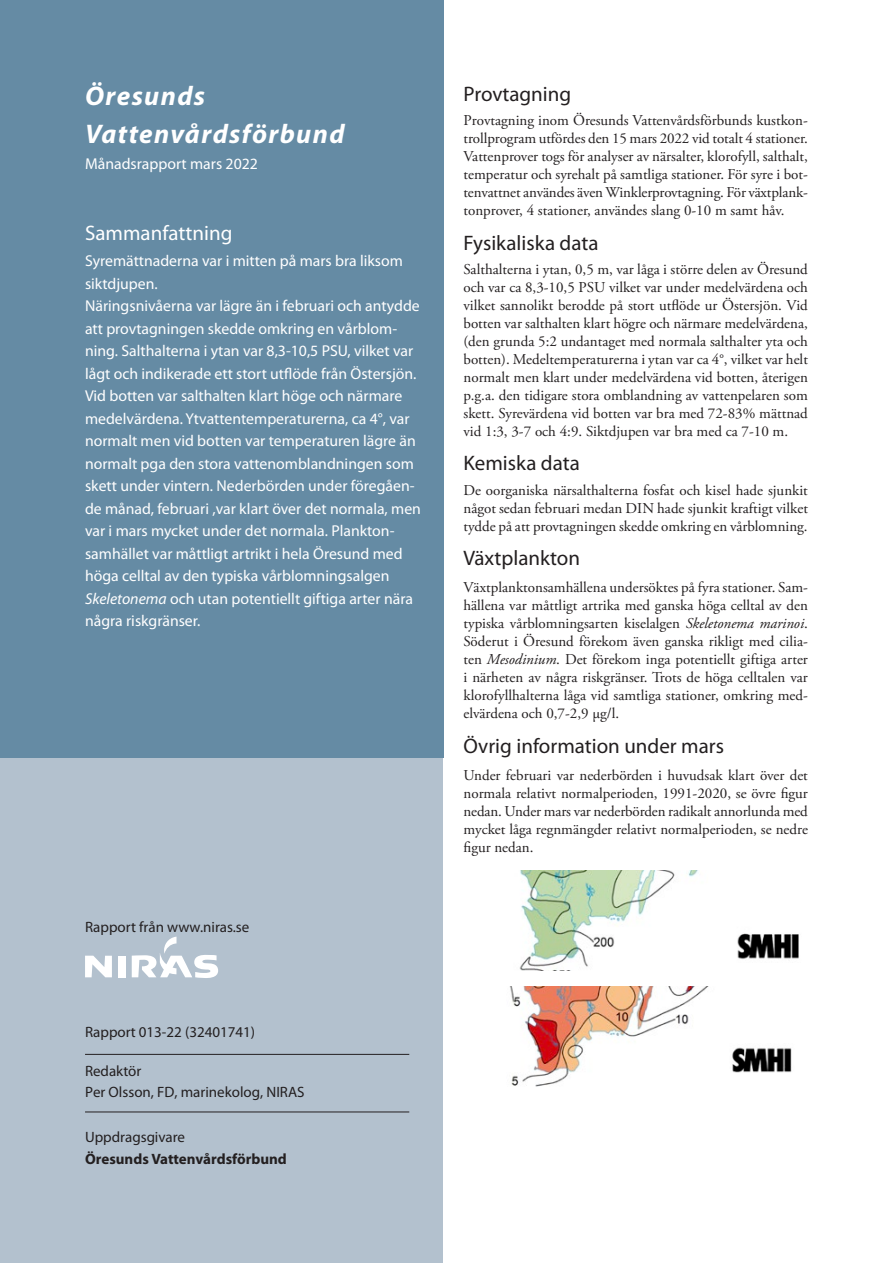
<style>
.page{position:relative;width:893px;height:1263px;background:#fff}
.page>*{position:absolute;margin:0;border:0;box-sizing:border-box;transform-origin:0 0}
.t1{font:italic 700 27px "Myriad Pro";letter-spacing:.05em;color:#fff}
.Mellanrubrik{font:21px "Myriad Pro";color:#231f20}
.Body_Text{font:21px "Myriad Pro";color:#231f20}
.t2{font:21px "Myriad Pro";color:#fff}
.t3{font:15.75px/22.5px "Myriad Pro";color:#fff}
.Body_Text-2{font:15px/18px "Adobe Garamond Pro";color:#231f20;text-align:justify}
.Body_Text-3{font:15px "Myriad Pro";color:#231f20}
.Mellanrubrik-2{font:700 15px "Myriad Pro";color:#231f20}
.s1{font-style:italic}
</style>
<div class="page">
<div style="left:0;top:538px;width:443px;height:725px;background:#b3c1ce"></div>
<div style="left:0;top:0;width:443px;height:757px;background:#658ba4"></div>
<hr style="left:85px;top:1054px;width:324px;height:1px;background:#231f20">
<hr style="left:85px;top:1112px;width:324px;height:1px;background:#231f20">
<img style="left:519px;top:871px;width:280px;height:99px">
<svg style="left:85px;top:956px;width:27px;height:21px"></svg>
<div style="left:118px;top:956px;width:7px;height:21px;background:#fff"></div>
<svg style="left:132px;top:936px;width:86px;height:42px"></svg>
<img style="left:509px;top:986px;width:283px;height:101px">
<p class="t1" style="left:85px;top:79px;width:121px">Öresunds</p>
<p class="t1" style="left:85px;top:116px;width:261px">Vattenvårdsförbund</p>
<p class="t3" style="left:85px;top:153px;width:174px">Månadsrapport mars 2022</p>
<p class="t2" style="left:85px;top:220px;width:149px">Sammanfattning</p>
<p class="t3" style="left:85px;top:249px;width:319px">Syremättnaderna var i mitten på mars bra liksom siktdjupen.</p>
<p class="t3" style="left:85px;top:294px;width:337px">Näringsnivåerna var lägre än i februari och antydde att provtagningen skedde omkring en vårblom&shy;ning. Salthalterna i ytan var 8,3-10,5 PSU, vilket var lågt och indikerade ett stort utflöde från Östersjön.<br>Vid botten var salthalten klart höge och närmare medelvärdena. Ytvattentemperaturerna, ca 4°, var normalt men vid botten var temperaturen lägre än normalt pga den stora vattenomblandningen som skett under vintern. Nederbörden under föregåen&shy;de månad, februari ,var klart över det normala, men var i mars mycket under det normala. Plankton&shy;samhället var måttligt artrikt i hela Öresund med höga celltal av den typiska vårblomningsalgen <span class="s1">Skeletonema</span> och utan potentiellt giftiga arter nära några riskgränser.</p>
<p class="Body_Text-3" style="left:85px;top:917px;width:166px">Rapport från www.niras.se</p>
<p class="Body_Text-3" style="left:85px;top:1022px;width:172px">Rapport 013-22 (32401741)</p>
<p class="Body_Text-3" style="left:85px;top:1061px;width:58px">Redaktör</p>
<p class="Body_Text-3" style="left:85px;top:1082px;width:221px">Per Olsson, FD, marinekolog, NIRAS</p>
<p class="Body_Text-3" style="left:85px;top:1127px;width:102px">Uppdragsgivare</p>
<p class="Mellanrubrik-2" style="left:85px;top:1149px;width:203px">Öresunds Vattenvårdsförbund</p>
<p class="Mellanrubrik" style="left:463px;top:81px;width:109px">Provtagning</p>
<p class="Body_Text-2" style="left:463px;top:112px;width:346px">Provtagning inom Öresunds Vattenvårdsförbunds kustkon&shy;trollprogram utfördes den 15 mars 2022 vid totalt 4 stationer.<br>Vattenprover togs för analyser av närsalter, klorofyll, salthalt, temperatur och syrehalt på samtliga stationer. För syre i bot&shy;tenvattnet användes även Winklerprovtagning. För växtplank&shy;tonprover, 4 stationer, användes slang 0-10 m samt håv.</p>
<p class="Mellanrubrik" style="left:463px;top:230px;width:137px">Fysikaliska data</p>
<p class="Body_Text-2" style="left:463px;top:261px;width:346px">Salthalterna i ytan, 0,5 m, var låga i större delen av Öresund och var ca 8,3-10,5 PSU vilket var under medelvärdena och vilket sannolikt berodde på stort utflöde ur Östersjön. Vid botten var salthalten klart högre och närmare medelvärdena, (den grunda 5:2 undantaget med normala salthalter yta och botten). Medeltemperaturerna i ytan var ca 4°, vilket var helt normalt men klart under medelvärdena vid botten, återigen p.g.a. den tidigare stora omblandning av vattenpelaren som skett. Syrevärdena vid botten var bra med 72-83% mättnad vid 1:3, 3-7 och 4:9. Siktdjupen var bra med ca 7-10 m.</p>
<p class="Mellanrubrik" style="left:463px;top:450px;width:118px">Kemiska data</p>
<p class="Body_Text-2" style="left:463px;top:482px;width:346px">De oorganiska närsalthalterna fosfat och kisel hade sjunkit något sedan februari medan DIN hade sjunkit kraftigt vilket tydde på att provtagningen skedde omkring en vårblomning.</p>
<p class="Body_Text" style="left:463px;top:545px;width:118px">Växtplankton</p>
<p class="Body_Text-2" style="left:463px;top:579px;width:346px">Växtplanktonsamhällena undersöktes på fyra stationer. Sam&shy;hällena var måttligt artrika med ganska höga celltal av den typiska vårblomningsarten kiselalgen <span class="s1">Skeletonema marinoi</span>.<br>Söderut i Öresund förekom även ganska rikligt med cilia&shy;ten <span class="s1">Mesodinium</span>. Det förekom inga potentiellt giftiga arter i närheten av några riskgränser. Trots de höga celltalen var klorofyllhalterna låga vid samtliga stationer, omkring med&shy;elvärdena och 0,7-2,9 µg/l.</p>
<p class="Body_Text" style="left:463px;top:733px;width:262px">Övrig information under mars</p>
<p class="Body_Text-2" style="left:463px;top:766px;width:346px">Under februari var nederbörden i huvudsak klart över det normala relativt normalperioden, 1991-2020, se övre figur nedan. Under mars var nederbörden radikalt annorlunda med mycket låga regnmängder relativt normalperioden, se nedre figur nedan.</p>
</div>
